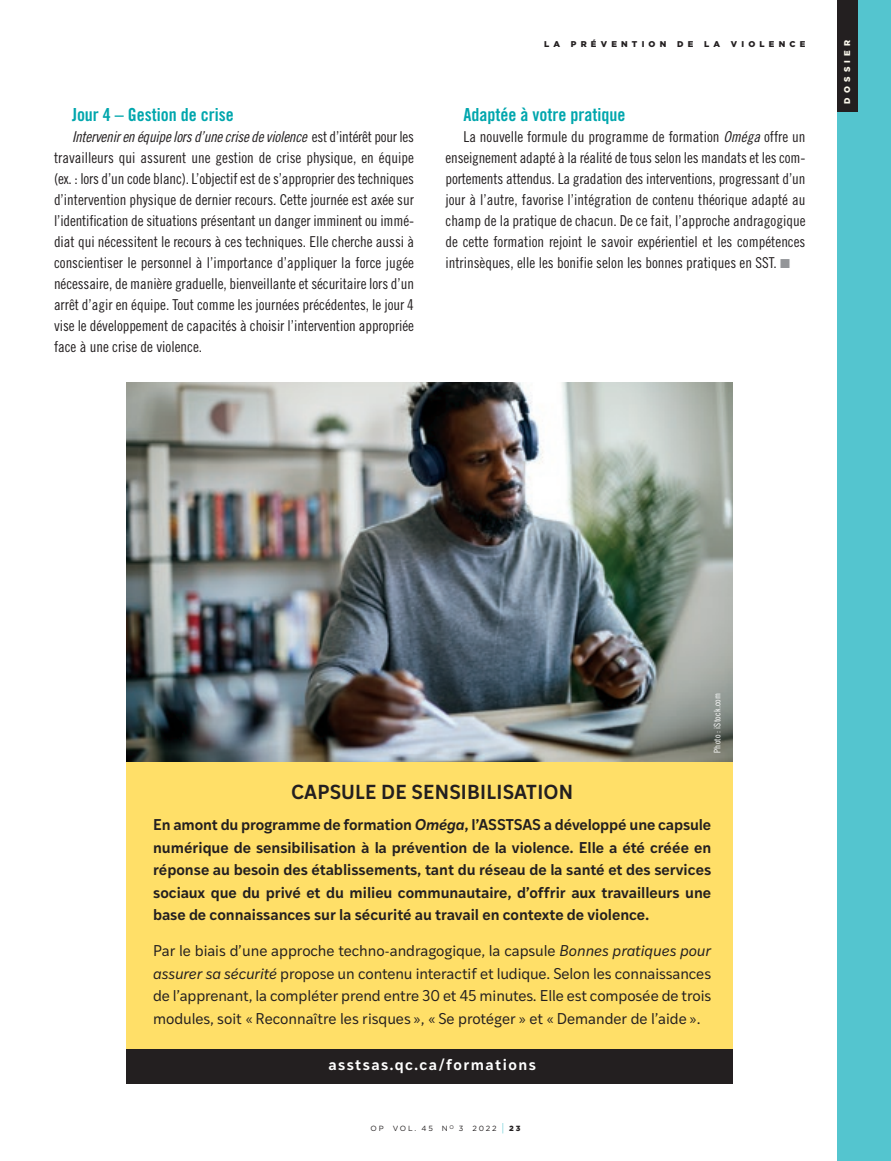
<style>
.page{position:relative;width:891px;height:1161px;background:#fff}
.page>*{position:absolute;margin:0;border:0;box-sizing:border-box;transform-origin:0 0}
.t1{font:600 19.5px "Ivy Style Sans";letter-spacing:.01em;color:#231f20}
.DOSSIER-titres{font:18px "Trade Gothic LT Pro Bd Cn 20";color:#00a6ad}
.t2{font:15px/21px "Trade Gothic LT Pro Cn 18";color:#231f20;text-align:justify}
.t3{font:600 15px/22.5px "Ivy Style Sans";color:#231f20;text-align:justify}
.t4{font:15px/22.5px "Ivy Style Sans";color:#231f20;text-align:justify}
.t5{font:600 15px "Ivy Style Sans";letter-spacing:.09em;color:#fff}
.PHOTOS-credit{font:9px "Trade Gothic LT Pro Cn 18";letter-spacing:.015em;color:#fff}
.t6{font:900 8.4px "Gotham";letter-spacing:.5em;color:#231f20}
.t7{font:900 8.4px "Gotham";letter-spacing:.5em;color:#fbf8ec}
.t8{font:7.5px "Gotham";letter-spacing:.225em;color:#231f20}
.s1{font-family:"Trade Gothic LT Pro Cn 18 Obl"}
.s2{font-family:"European Pi Three";color:#939598}
.s3{font-style:italic}
.s4{font-size:11.25px;color:#54c5cf}
.s5{font-weight:900}
</style>
<div class="page">
<div style="left:837px;top:0;width:54px;height:1161px;background:#54c5cf"></div>
<div style="left:837px;top:0;width:20px;height:112px;background:#231f20"></div>
<div style="left:127px;top:1048px;width:606px;height:36px;background:#231f20"></div>
<div style="left:127px;top:677px;width:606px;height:371px;background:#ffdf68"></div>
<img style="left:127px;top:382px;width:606px;height:379px">
<p class="DOSSIER-titres" style="left:72px;top:104px;width:163px">Jour 4 – Gestion de crise</p>
<p class="t2" style="left:54px;top:126px;width:362px;text-indent:18px"><span class="s1">Intervenir en équipe lors d’une crise de violence</span> est d’intérêt pour les travailleurs qui assurent une gestion de crise physique, en équipe (ex. : lors d’un code blanc). L’objectif est de s’approprier des techniques d’intervention physique de dernier recours. Cette journée est axée sur l’identification de situations présentant un danger imminent ou immé&shy;diat qui nécessitent le recours à ces techniques. Elle cherche aussi à conscientiser le personnel à l’importance d’appliquer la force jugée nécessaire, de manière graduelle, bienveillante et sécuritaire lors d’un arrêt d’agir en équipe. Tout comme les journées précédentes, le jour 4 vise le développement de capacités à choisir l’intervention appropriée face à une crise de violence.</p>
<p class="t6" style="left:544px;top:38px;width:18px">L A</p>
<p class="t6" style="left:571px;top:38px;width:97px">PRÉVENTION</p>
<p class="t6" style="left:677px;top:38px;width:18px">D E</p>
<p class="t6" style="left:704px;top:38px;width:18px">L A</p>
<p class="t6" style="left:731px;top:38px;width:76px">VIOLENCE</p>
<p class="DOSSIER-titres" style="left:464px;top:104px;width:163px">Adaptée à votre pratique</p>
<p class="t2" style="left:446px;top:126px;width:362px;text-indent:18px">La nouvelle formule du programme de formation <span class="s1">Oméga</span> offre un enseignement adapté à la réalité de tous selon les mandats et les com&shy;portements attendus. La gradation des interventions, progressant d’un jour à l’autre, favorise l’intégration de contenu théorique adapté au champ de la pratique de chacun. De ce fait, l’approche andragogique de cette formation rejoint le savoir expérientiel et les compétences intrinsèques, elle les bonifie selon les bonnes pratiques en SST. <span class="s2">K</span></p>
<p class="t7" style="left:841px;top:104px;width:65px;rotate:-90deg">DOSSIER</p>
<p class="t1" style="left:291px;top:776px;width:284px">CAPSULE DE SENSIBILISATION</p>
<p class="PHOTOS-credit" style="left:712px;top:753px;width:61px;rotate:-90deg">Photo : iStock.com</p>
<p class="t3" style="left:153px;top:813px;width:560px">En amont du programme de formation <span class="s3">Oméga</span>, l’ASSTSAS a développé une capsule numérique de sensibilisation à la prévention de la violence. Elle a été créée en réponse au besoin des établissements, tant du réseau de la santé et des services sociaux que du privé et du milieu communautaire, d’offrir aux travailleurs une base de connaissances sur la sécurité au travail en contexte de violence.</p>
<p class="t4" style="left:153px;top:939px;width:560px">Par le biais d’une approche techno-andragogique, la capsule <span class="s3">Bonnes pratiques pour assurer sa sécurité</span> propose un contenu interactif et ludique. Selon les connaissances de l’apprenant, la compléter prend entre 30 et 45 minutes. Elle est composée de trois modules, soit « Reconnaître les risques », « Se protéger » et « Demander de l’aide ».</p>
<p class="t5" style="left:328px;top:1053px;width:209px">asstsas.qc.ca/formations</p>
<p class="t8" style="left:371px;top:1124px;width:151px">OP VOL. 45 N<sup>O</sup> 3 2022 <span class="s4">|</span> <span class="s5">23</span></p>
</div>
